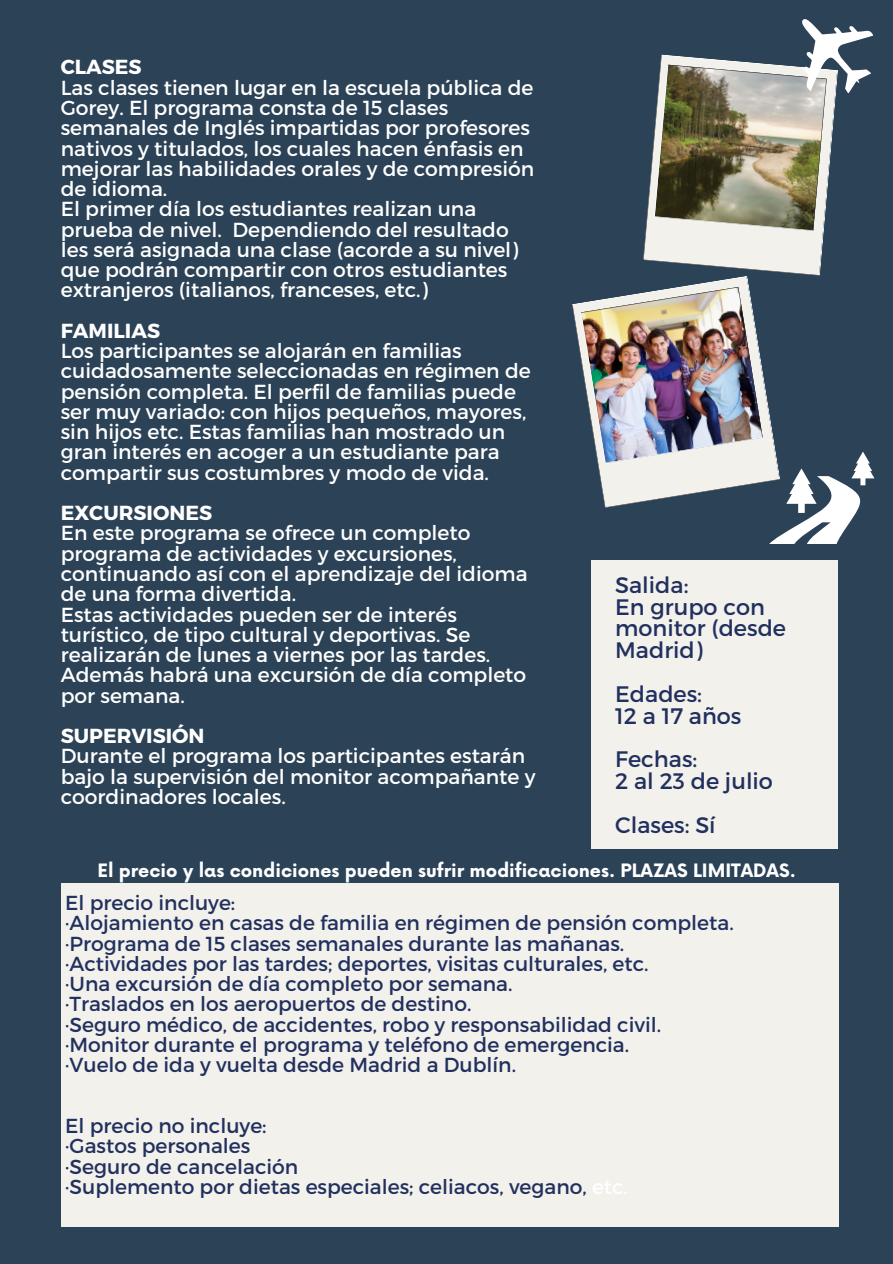
<style>
.page{position:relative;width:893px;height:1264px;background:#fff}
.page>*{position:absolute;margin:0;border:0;box-sizing:border-box;transform-origin:0 0}
.t1{font:22.35px/21.8px "Montserrat";color:#22305f}
.t2{font:20.25px/20.2px "Montserrat";color:#fff}
.t3{font:20.25px/20.2px "Montserrat";color:#22305f}
.t4{font:700 18px "Now";color:#fff}
.s1{font-weight:700}
.s2{color:#fff}
</style>
<div class="page">
<div style="left:0;top:0;width:892px;height:1263px;background:#2b4257"></div>
<div style="left:591px;top:560px;width:247px;height:288px;background:#f2f1eb"></div>
<div style="left:61px;top:883px;width:777px;height:343px;background:#f2f1eb"></div>
<img style="left:572px;top:19px;width:302px;height:525px">
<h1 class="t2" style="left:61px;top:56px;width:475px"><span class="s1">CLASES<br></span>Las clases tienen lugar en la escuela pública de Gorey. El programa consta de 15 clases semanales de Inglés impartidas por profesores nativos y titulados, los cuales hacen énfasis en mejorar las habilidades orales y de compresión de idioma.<br>El primer día los estudiantes realizan una prueba de nivel. Dependiendo del resultado les será asignada una clase (acorde a su nivel) que podrán compartir con otros estudiantes extranjeros (italianos, franceses, etc.)</h1>
<h1 class="t2" style="left:61px;top:319px;width:471px"><span class="s1">FAMILIAS<br></span>Los participantes se alojarán en familias cuidadosamente seleccionadas en régimen de pensión completa. El perfil de familias puede ser muy variado: con hijos pequeños, mayores, sin hijos etc. Estas familias han mostrado un gran interés en acoger a un estudiante para compartir sus costumbres y modo de vida.</h1>
<h1 class="t2" style="left:61px;top:502px;width:468px"><span class="s1">EXCURSIONES<br></span>En este programa se ofrece un completo programa de actividades y excursiones, continuando así con el aprendizaje del idioma de una forma divertida.<br>Estas actividades pueden ser de interés turístico, de tipo cultural y deportivas. Se realizarán de lunes a viernes por las tardes.<br>Además habrá una excursión de día completo por semana.</h1>
<h1 class="t2" style="left:61px;top:724px;width:476px"><span class="s1">SUPERVISIÓN<br></span>Durante el programa los participantes estarán bajo la supervisión del monitor acompañante y coordinadores locales.</h1>
<h1 class="t1" style="left:615px;top:573px;width:172px">Salida:<br>En grupo con monitor (desde<br>Madrid)</h1>
<h1 class="t1" style="left:615px;top:682px;width:128px">Edades:<br>12 a 17 años</h1>
<h1 class="t1" style="left:615px;top:747px;width:159px">Fechas:<br>2 al 23 de julio</h1>
<h1 class="t1" style="left:615px;top:813px;width:102px">Clases: Sí</h1>
<p class="t4" style="left:97px;top:860px;width:699px">El precio y las condiciones pueden sufrir modificaciones. PLAZAS LIMITADAS.</p>
<p class="t3" style="left:65px;top:891px;width:670px">El precio incluye:<br>·Alojamiento en casas de familia en régimen de pensión completa. ·Programa de 15 clases semanales durante las mañanas. ·Actividades por las tardes; deportes, visitas culturales, etc.<br>·Una excursión de día completo por semana.<br>·Traslados en los aeropuertos de destino.<br>·Seguro médico, de accidentes, robo y responsabilidad civil. ·Monitor durante el programa y teléfono de emergencia.<br>·Vuelo de ida y vuelta desde Madrid a Dublín.</p>
<p class="t3" style="left:65px;top:1114px;width:564px">El precio no incluye:<br>·Gastos personales<br>·Seguro de cancelación<br>·Suplemento por dietas especiales; celiacos, vegano, <span class="s2">etc.</span></p>
</div>
